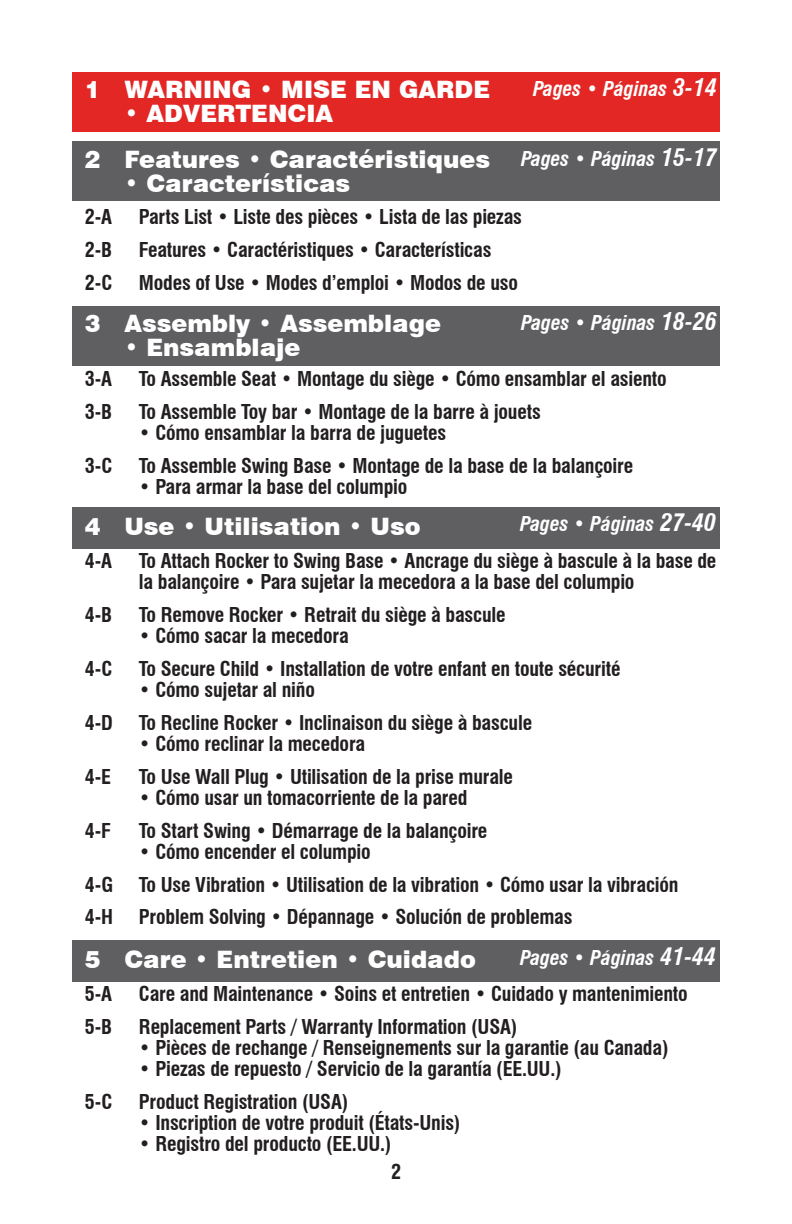
<style>
.page{position:relative;width:792px;height:1224px;background:#fff}
.page>*{position:absolute;margin:0;border:0;box-sizing:border-box;transform-origin:0 0}
.t1{font:900 24px/46.4px "Swiss 721 BT";color:#fff}
.t2{font:700 condensed 20px/21px "Swiss 721 BT";letter-spacing:-.01em;color:#231f20}
.t3{font:italic 700 condensed 20px "Swiss 721 BT";color:#fff}
.s1{font-size:24px}
.s2{font-style:italic;color:#fff}
.s3{font-style:italic;font-size:24px;color:#fff}
</style>
<div class="page">
<div style="left:72px;top:941px;width:648px;height:41px;background:#5f5f62"></div>
<div style="left:72px;top:72px;width:648px;height:59px;background:#e22725"></div>
<div style="left:72px;top:141px;width:648px;height:60px;background:#5f5f62"></div>
<div style="left:72px;top:306px;width:648px;height:59px;background:#5f5f62"></div>
<div style="left:72px;top:507px;width:648px;height:41px;background:#5f5f62"></div>
<p class="t1" style="left:85px;top:66px;width:407px">1 WARNING • MISE EN GARDE</p>
<p class="t1" style="left:85px;top:90px;width:407px;text-indent:39px">• ADVERTENCIA<br>2 Features • Caractéristiques</p>
<p class="t1" style="left:124px;top:160px;width:227px">• Características</p>
<p class="t3" style="left:533px;top:77px;width:186px">Pages • Páginas <span class="s1">3-14</span></p>
<p class="t3" style="left:521px;top:146px;width:198px">Pages • Páginas <span class="s1">15-17</span></p>
<p class="t2" style="left:85px;top:206px;width:29px">2-A</p>
<p class="t2" style="left:139px;top:206px;width:385px">Parts List • Liste des pièces • Lista de las piezas</p>
<p class="t2" style="left:85px;top:239px;width:29px">2-B</p>
<p class="t2" style="left:139px;top:239px;width:354px">Features • Caractéristiques • Características</p>
<p class="t2" style="left:85px;top:272px;width:29px">2-C</p>
<p class="t2" style="left:139px;top:272px;width:381px">Modes of Use • Modes d’emploi • Modos de uso</p>
<p class="t1" style="left:85px;top:300px;width:358px">3 Assembly • Assemblage</p>
<p class="t1" style="left:124px;top:324px;width:178px">• Ensamblaje</p>
<p class="t3" style="left:521px;top:310px;width:197px">Pages • Páginas <span class="s1">18-26</span></p>
<p class="t2" style="left:85px;top:369px;width:29px">3-A</p>
<p class="t2" style="left:139px;top:369px;width:529px">To Assemble Seat • Montage du siège • Cómo ensamblar el asiento</p>
<p class="t2" style="left:85px;top:402px;width:29px">3-B</p>
<p class="t2" style="left:139px;top:402px;width:403px">To Assemble Toy bar • Montage de la barre à jouets</p>
<p class="t2" style="left:139px;top:423px;width:309px">• Cómo ensamblar la barra de juguetes</p>
<p class="t2" style="left:85px;top:455px;width:29px">3-C</p>
<p class="t2" style="left:139px;top:455px;width:496px">To Assemble Swing Base • Montage de la base de la balançoire</p>
<p class="t2" style="left:139px;top:476px;width:270px">• Para armar la base del columpio</p>
<p class="t1" style="left:85px;top:503px;width:337px">4 Use • Utilisation • Uso</p>
<p class="t3" style="left:520px;top:512px;width:198px">Pages • Páginas <span class="s1">27-40</span></p>
<p class="t2" style="left:85px;top:551px;width:29px">4-A</p>
<p class="t2" style="left:139px;top:551px;width:579px">To Attach Rocker to Swing Base • Ancrage du siège à bascule à la base de la balançoire • Para sujetar la mecedora a la base del columpio</p>
<p class="t2" style="left:85px;top:604px;width:29px">4-B</p>
<p class="t2" style="left:139px;top:604px;width:368px">To Remove Rocker • Retrait du siège à bascule</p>
<p class="t2" style="left:139px;top:625px;width:211px">• Cómo sacar la mecedora</p>
<p class="t2" style="left:85px;top:658px;width:29px">4-C</p>
<p class="t2" style="left:139px;top:658px;width:483px">To Secure Child • Installation de votre enfant en toute sécurité</p>
<p class="t2" style="left:139px;top:679px;width:177px">• Cómo sujetar al niño</p>
<p class="t2" style="left:85px;top:712px;width:29px">4-D</p>
<p class="t2" style="left:139px;top:712px;width:395px">To Recline Rocker • Inclinaison du siège à bascule</p>
<p class="t2" style="left:139px;top:733px;width:228px">• Cómo reclinar la mecedora</p>
<p class="t2" style="left:85px;top:766px;width:28px">4-E</p>
<p class="t2" style="left:139px;top:766px;width:376px">To Use Wall Plug • Utilisation de la prise murale</p>
<p class="t2" style="left:139px;top:787px;width:330px">• Cómo usar un tomacorriente de la pared</p>
<p class="t2" style="left:85px;top:820px;width:27px">4-F</p>
<p class="t2" style="left:139px;top:820px;width:350px">To Start Swing • Démarrage de la balançoire</p>
<p class="t2" style="left:139px;top:841px;width:233px">• Cómo encender el columpio</p>
<p class="t2" style="left:85px;top:874px;width:30px">4-G</p>
<p class="t2" style="left:139px;top:874px;width:541px">To Use Vibration • Utilisation de la vibration • Cómo usar la vibración</p>
<p class="t2" style="left:85px;top:907px;width:30px">4-H</p>
<p class="t2" style="left:520px;top:897px;width:198px;line-height:40.4px;text-indent:-381px">Problem Solving • Dépannage • Solución de problemas<br><span class="s2">Pages • Páginas</span> <span class="s3">41-44</span></p>
<p class="t1" style="left:85px;top:936px;width:392px">5 Care • Entretien • Cuidado</p>
<p class="t2" style="left:85px;top:983px;width:29px">5-A</p>
<p class="t2" style="left:139px;top:983px;width:550px">Care and Maintenance • Soins et entretien • Cuidado y mantenimiento</p>
<p class="t2" style="left:85px;top:1016px;width:29px">5-B</p>
<p class="t2" style="left:139px;top:1016px;width:380px">Replacement Parts / Warranty Information (USA)</p>
<p class="t2" style="left:139px;top:1037px;width:531px">• Pièces de rechange / Renseignements sur la garantie (au Canada)</p>
<p class="t2" style="left:139px;top:1058px;width:424px">• Piezas de repuesto / Servicio de la garantía (EE.UU.)</p>
<p class="t2" style="left:85px;top:1091px;width:29px">5-C</p>
<p class="t2" style="left:139px;top:1091px;width:211px">Product Registration (USA)</p>
<p class="t2" style="left:139px;top:1112px;width:323px">• Inscription de votre produit (États-Unis)</p>
<p class="t2" style="left:139px;top:1133px;width:254px">• Registro del producto (EE.UU.)</p>
<p class="t2" style="left:391px;top:1161px;width:11px">2</p>
</div>
